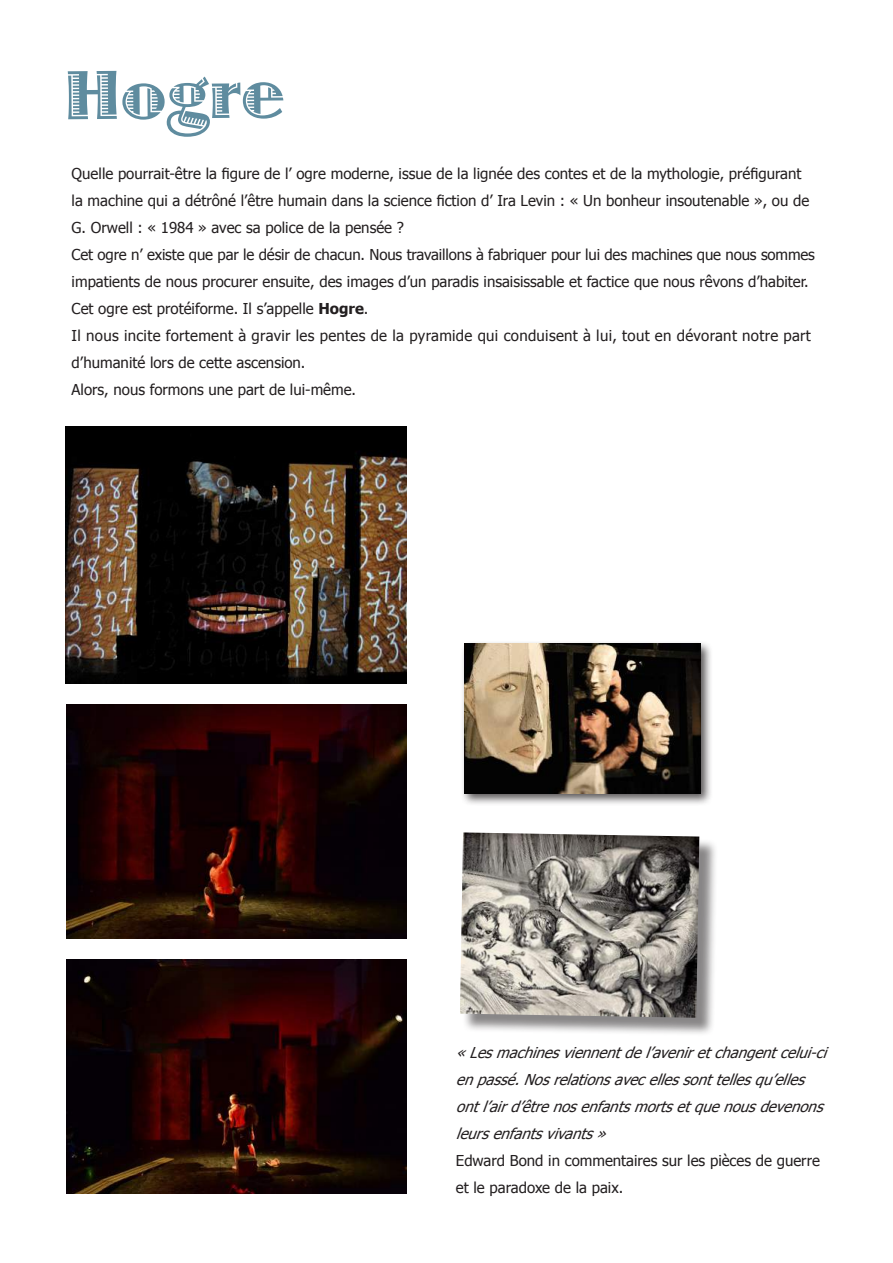
<style>
.page{position:relative;width:893px;height:1263px;background:#fff}
.page>*{position:absolute;margin:0;border:0;box-sizing:border-box;transform-origin:0 0}
.t1{font:72px "Jazz Let Plain";color:#5f8c9f}
.t2{font:15px/27px "Tahoma";color:#231f20}
.t3{font:italic 15px/27px "Tahoma";color:#231f20}
.s1{font-weight:700}
</style>
<div class="page">
<img style="left:66px;top:427px;width:340px;height:256px">
<img style="left:66px;top:705px;width:340px;height:233px">
<img style="left:66px;top:960px;width:340px;height:234px">
<div style="left:462px;top:834px;width:315px;height:238px;background:#231f20;opacity:.54"></div>
<img style="left:460px;top:832px;width:239px;height:186px">
<div style="left:461px;top:640px;width:260px;height:188px;background:#231f20;opacity:.75"></div>
<img style="left:465px;top:643px;width:235px;height:150px">
<h1 class="t1" style="left:63px;top:38px;width:222px;rotate:-1deg">Hogre</h1>
<p class="t2" style="left:72px;top:160px;width:745px">Quelle pourrait-être la figure de l’ ogre moderne, issue de la lignée des contes et de la mythologie, préfigurant la machine qui a détrôné l’être humain dans la science fiction d’ Ira Levin : « Un bonheur insoutenable », ou de G. Orwell : « 1984 » avec sa police de la pensée ?<br>Cet ogre n’ existe que par le désir de chacun. Nous travaillons à fabriquer pour lui des machines que nous sommes impatients de nous procurer ensuite, des images d’un paradis insaisissable et factice que nous rêvons d’habiter.<br>Cet ogre est protéiforme. Il s’appelle <span class="s1">Hogre</span>.<br>Il nous incite fortement à gravir les pentes de la pyramide qui conduisent à lui, tout en dévorant notre part d’humanité lors de cette ascension.<br>Alors, nous formons une part de lui-même.</p>
<p class="t3" style="left:456px;top:1038px;width:378px">« Lesmachinesviennentdel’aveniretchangentcelui-ci enpassé.Nosrelationsavecellessonttellesqu’elles ontl’aird’êtrenosenfantsmortsetquenousdevenons leursenfantsvivants »</p>
<p class="t2" style="left:456px;top:1146px;width:365px">Edward Bond in commentaires sur les pièces de guerre et le paradoxe de la paix.</p>
</div>
